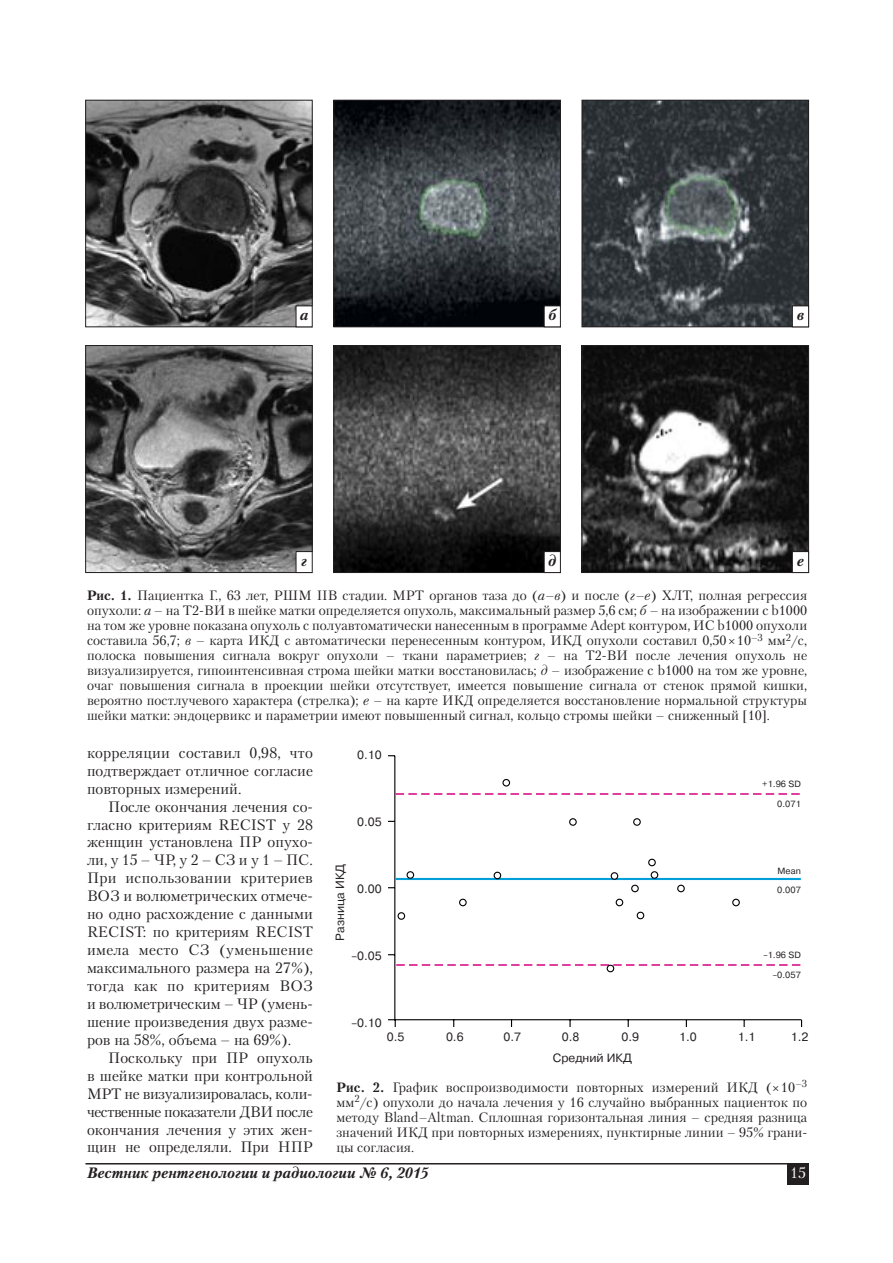
<style>
.page{position:relative;width:893px;height:1263px;background:#fff}
.page>*{position:absolute;margin:0;border:0;box-sizing:border-box;transform-origin:0 0}
.t1{font:15px/18px "Petersburg C";color:#231f20;text-align:justify}
.t2{font:italic 700 15px "Petersburg C";color:#231f20}
.t3{font:15px "Petersburg C";color:#fff}
.t4{font:13.5px/15px "Petersburg C";color:#231f20;text-align:justify}
.t5{font:12px "Pragmatica C";color:#231f20}
.t6{font:12px "Pragmatica C";color:#231f20;scale:.8 1}
.t7{font:9px "Pragmatica C";color:#231f20}
.t8{font:9px "Pragmatica C";color:#231f20;scale:.8 1}
.s1{font-weight:700}
.s2{font-style:italic}
</style>
<div class="page">
<hr style="left:85px;top:1163px;width:723px;height:2px;background:#231f20">
<div style="left:787px;top:1164px;width:21px;height:21px;background:#231f20"></div>
<img style="left:87px;top:102px;width:223px;height:223px">
<div style="left:85px;top:100px;width:227px;height:227px;border:1px solid #231f20"></div>
<img style="left:335px;top:102px;width:223px;height:223px">
<div style="left:333px;top:100px;width:227px;height:227px;border:1px solid #231f20"></div>
<div style="left:296px;top:306px;width:16px;height:21px;background:#fff"></div>
<div style="left:544px;top:306px;width:16px;height:21px;background:#fff"></div>
<div style="left:544px;top:306px;width:16px;height:21px;border:1px solid #231f20"></div>
<img style="left:584px;top:102px;width:222px;height:223px">
<div style="left:582px;top:100px;width:226px;height:227px;border:1px solid #231f20"></div>
<div style="left:792px;top:306px;width:16px;height:21px;background:#fff"></div>
<div style="left:792px;top:306px;width:16px;height:21px;border:1px solid #231f20"></div>
<img style="left:87px;top:347px;width:223px;height:224px">
<div style="left:85px;top:345px;width:227px;height:228px;border:1px solid #231f20"></div>
<img style="left:335px;top:347px;width:223px;height:224px">
<div style="left:333px;top:345px;width:227px;height:228px;border:1px solid #231f20"></div>
<div style="left:296px;top:552px;width:16px;height:21px;background:#fff"></div>
<div style="left:296px;top:551px;width:16px;height:22px;border:1px solid #231f20"></div>
<div style="left:544px;top:552px;width:16px;height:21px;background:#fff"></div>
<div style="left:544px;top:551px;width:16px;height:22px;border:1px solid #231f20"></div>
<img style="left:584px;top:347px;width:222px;height:224px">
<div style="left:582px;top:345px;width:226px;height:228px;border:1px solid #231f20"></div>
<div style="left:792px;top:552px;width:16px;height:21px;background:#fff"></div>
<div style="left:792px;top:551px;width:16px;height:22px;border:1px solid #231f20"></div>
<svg style="left:388px;top:755px;width:414px;height:271px"></svg>
<hr style="left:395px;top:878px;width:405px;height:2px;background:#009fda">
<svg style="left:395px;top:793px;width:405px;height:2px"></svg>
<svg style="left:396px;top:964px;width:405px;height:2px"></svg>
<div style="left:502px;top:779px;width:8px;height:8px;background:#fff;border:1px solid #000;border-radius:50%"></div>
<div style="left:569px;top:818px;width:7px;height:8px;background:#fff;border:1px solid #000;border-radius:50%"></div>
<div style="left:493px;top:872px;width:8px;height:7px;background:#fff;border:1px solid #000;border-radius:50%"></div>
<div style="left:459px;top:899px;width:7px;height:7px;background:#fff;border:1px solid #000;border-radius:50%"></div>
<div style="left:397px;top:912px;width:8px;height:8px;background:#fff;border:1px solid #000;border-radius:50%"></div>
<svg style="left:606px;top:965px;width:8px;height:7px"></svg>
<svg style="left:615px;top:899px;width:8px;height:7px"></svg>
<div style="left:610px;top:872px;width:8px;height:8px;background:#fff;border:1px solid #000;border-radius:50%"></div>
<div style="left:633px;top:818px;width:7px;height:8px;background:#fff;border:1px solid #000;border-radius:50%"></div>
<div style="left:648px;top:859px;width:7px;height:7px;background:#fff;border:1px solid #000;border-radius:50%"></div>
<div style="left:650px;top:871px;width:8px;height:8px;background:#fff;border:1px solid #000;border-radius:50%"></div>
<div style="left:631px;top:885px;width:7px;height:7px;background:#fff;border:1px solid #000;border-radius:50%"></div>
<svg style="left:636px;top:912px;width:8px;height:7px"></svg>
<div style="left:677px;top:885px;width:7px;height:7px;background:#fff;border:1px solid #000;border-radius:50%"></div>
<div style="left:732px;top:899px;width:7px;height:7px;background:#fff;border:1px solid #000;border-radius:50%"></div>
<div style="left:406px;top:871px;width:8px;height:8px;background:#fff;border:1px solid #000;border-radius:50%"></div>
<p class="t2" style="left:300px;top:308px;width:10px">а</p>
<p class="t2" style="left:548px;top:308px;width:9px">б</p>
<p class="t2" style="left:796px;top:308px;width:9px">в</p>
<p class="t2" style="left:301px;top:554px;width:8px">г</p>
<p class="t2" style="left:548px;top:554px;width:10px">д</p>
<p class="t2" style="left:796px;top:554px;width:9px">е</p>
<p class="t4" style="left:87px;top:588px;width:721px"><span class="s1">Рис. 1.</span> Пациентка Г., 63 лет, РШМ IIB стадии. МРТ органов таза до (<span class="s2">а–в</span>) и после (<span class="s2">г–е</span>) ХЛТ, полная регрессия опухоли: <span class="s2">а</span> – на Т2-ВИ в шейке матки определяется опухоль, максимальный размер 5,6 см; <span class="s2">б</span> – на изображении с b1000 на том же уровне показана опухоль с полуавтоматически нанесенным в программе Adept контуром, ИС b1000 опухоли составила 56,7; <span class="s2">в</span> – карта ИКД с автоматически перенесенным контуром, ИКД опухоли составил 0,50 10<sup>–3</sup> мм<sup>2</sup>/с, полоска повышения сигнала вокруг опухоли – ткани параметриев; <span class="s2">г</span> – на Т2-ВИ после лечения опухоль не визуализируется, гипоинтенсивная строма шейки матки восстановилась; <span class="s2">д</span> – изображение с b1000 на том же уровне, очаг повышения сигнала в проекции шейки отсутствует, имеется повышение сигнала от стенок прямой кишки, вероятно постлучевого характера (стрелка); <span class="s2">е</span> – на карте ИКД определяется восстановление нормальной структуры шейки матки: эндоцервикс и параметрии имеют повышенный сигнал, кольцо стромы шейки – сниженный [10].</p>
<p class="t1" style="left:87px;top:744px;width:227px">корреляции составил 0,98, что подтверждает отличное согласие повторных измерений.</p>
<p class="t1" style="left:87px;top:798px;width:227px;text-indent:21px">После окончания лечения со&shy;гласно критериям RECIST у 28 женщин установлена ПР опухо&shy;ли, у 15 – ЧР, у 2 – СЗ и у 1 – ПС.<br>При использовании критериев ВОЗ и волюметрических отмече&shy;но одно расхождение с данными RECIST: по критериям RECIST имела место СЗ (уменьшение максимального размера на 27%), тогда как по критериям ВОЗ и волюметрическим – ЧР (умень&shy;шение произведения двух разме&shy;ров на 58%, объема – на 69%).</p>
<p class="t1" style="left:87px;top:1049px;width:227px;text-indent:21px">Поскольку при ПР опухоль в шейке матки при контрольной МРТ не визуализировалась, коли&shy;чественные показатели ДВИ после окончания лечения у этих жен&shy;щин не определяли. При НПР</p>
<p class="t2" style="left:87px;top:1166px;width:343px">Вестник рентгенологии и радиологии № 6, 2015</p>
<p class="t3" style="left:790px;top:1165px;width:17px">15</p>
<p class="t5" style="left:357px;top:751px;width:26px">0.10</p>
<p class="t7" style="left:762px;top:781px;width:40px">+1.96 SD</p>
<p class="t7" style="left:777px;top:800px;width:25px">0.071</p>
<p class="t5" style="left:357px;top:818px;width:26px">0.05</p>
<p class="t5" style="left:336px;top:941px;width:78px;rotate:-90deg">Разница ИКД</p>
<p class="t7" style="left:777px;top:867px;width:25px">Mean</p>
<p class="t5" style="left:357px;top:884px;width:26px">0.00</p>
<p class="t7" style="left:777px;top:886px;width:25px">0.007</p>
<p class="t6" style="left:351px;top:951px;width:39px">–0.05</p>
<p class="t8" style="left:763px;top:951px;width:48px">–1.96 SD</p>
<p class="t8" style="left:772px;top:972px;width:37px">–0.057</p>
<p class="t6" style="left:351px;top:1018px;width:39px">–0.10</p>
<p class="t5" style="left:387px;top:1033px;width:19px">0.5</p>
<p class="t5" style="left:446px;top:1033px;width:19px">0.6</p>
<p class="t5" style="left:503px;top:1033px;width:19px">0.7</p>
<p class="t5" style="left:562px;top:1033px;width:19px">0.8</p>
<p class="t5" style="left:621px;top:1033px;width:19px">0.9</p>
<p class="t5" style="left:679px;top:1033px;width:19px">1.0</p>
<p class="t5" style="left:737px;top:1033px;width:19px">1.1</p>
<p class="t5" style="left:790px;top:1033px;width:19px">1.2</p>
<p class="t5" style="left:553px;top:1053px;width:81px">Средний ИКД</p>
<p class="t4" style="left:336px;top:1080px;width:472px"><span class="s1">Рис. 2.</span> График воспроизводимости повторных измерений ИКД ( 10<sup>–3 </sup>мм<sup>2</sup>/с) опухоли до начала лечения у 16 случайно выбранных пациенток по методу Bland–Altman. Сплошная горизонтальная линия – средняя разница значений ИКД при повторных измерениях, пунктирные линии – 95% грани&shy;цы согласия.</p>
</div>
